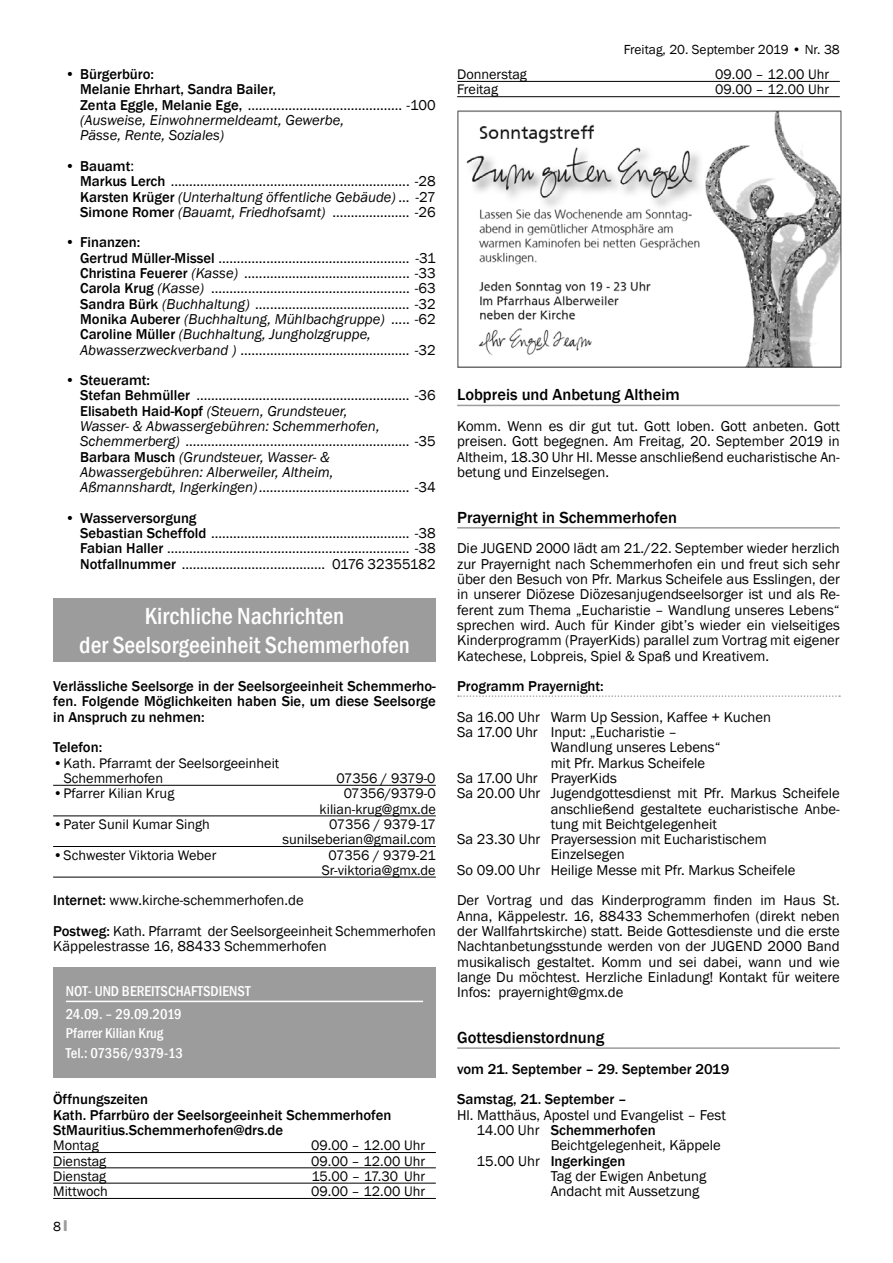
<style>
.page{position:relative;width:893px;height:1263px;background:#fff}
.page>*{position:absolute;margin:0;border:0;box-sizing:border-box;transform-origin:0 0}
.t1{font:500 condensed 24px/28.8px "Franklin Gothic";color:#fff;text-align:center}
.t2{font:500 16.5px "Franklin Gothic";color:#000}
.t3{font:14.7px/15.3px "Franklin Gothic";color:#000}
.t4{font:500 14.7px/15.3px "Franklin Gothic";color:#000}
.t5{font:500 condensed 14.7px/22.5px "Franklin Gothic";color:#fff}
.t6{font:14.25px/15.3px "Franklin Gothic";color:#000;text-align:right}
.t7{font:13.5px "Franklin Gothic";color:#000}
.s1{font-weight:400}
.s2{font-weight:400;font-style:italic}
.s3{font-weight:500}
.s4{font-style:italic}
.s5{font-family:"Impact";color:#9c9c9d}
</style>
<div class="page">
<hr style="left:457px;top:81px;width:383px;height:1px;background:#000">
<hr style="left:457px;top:96px;width:383px;height:1px;background:#000">
<hr style="left:457px;top:405px;width:383px;height:1px;background:#9c9c9d">
<hr style="left:457px;top:527px;width:383px;height:2px;background:#9c9c9d">
<svg style="left:458px;top:695px;width:382px;height:2px"></svg>
<hr style="left:457px;top:1047px;width:383px;height:2px;background:#9c9c9d">
<img style="left:457px;top:110px;width:385px;height:258px">
<hr style="left:53px;top:785px;width:383px;height:1px;background:#000">
<hr style="left:53px;top:816px;width:383px;height:1px;background:#000">
<hr style="left:53px;top:846px;width:383px;height:1px;background:#000">
<hr style="left:53px;top:877px;width:383px;height:1px;background:#000">
<hr style="left:53px;top:1152px;width:383px;height:1px;background:#000">
<hr style="left:53px;top:1167px;width:383px;height:1px;background:#000">
<hr style="left:53px;top:1183px;width:383px;height:1px;background:#000">
<hr style="left:53px;top:1198px;width:383px;height:1px;background:#000">
<div style="left:53px;top:598px;width:383px;height:64px;background:#9c9c9d"></div>
<div style="left:53px;top:966px;width:383px;height:111px;background:#9c9c9d"></div>
<hr style="left:66px;top:1001px;width:357px;height:1px;background:#fff">
<p class="t4" style="left:80px;top:67px;width:357px;text-indent:-15px">• Bürgerbüro:<br>Melanie Ehrhart, Sandra Bailer,<br>Zenta Eggle, Melanie Ege, <span class="s1">.......................................... -100 </span><span class="s2">(Ausweise, Einwohnermeldeamt, Gewerbe,<br>Pässe, Rente, Soziales)</span></p>
<p class="t3" style="left:80px;top:159px;width:357px;text-indent:-15px"><span class="s3">• Bauamt</span>:<br><span class="s3">Markus Lerch</span> ................................................................. -28<br><span class="s3">Karsten Krüger</span> <span class="s4">(Unterhaltung öffentliche Gebäude)</span> ... -27<br><span class="s3">Simone Romer</span> <span class="s4">(Bauamt, Friedhofsamt)</span> ..................... -26</p>
<p class="t3" style="left:80px;top:235px;width:357px;text-indent:-15px"><span class="s3">• Finanzen:<br>Gertrud Müller-Missel</span> .................................................... -31<br><span class="s3">Christina Feuerer</span> <span class="s4">(Kasse)</span> ............................................. -33<br><span class="s3">Carola Krug</span> <span class="s4">(Kasse)</span> ...................................................... -63<br><span class="s3">Sandra Bürk</span> <span class="s4">(Buchhaltung)</span> .......................................... -32<br><span class="s3">Monika Auberer</span> <span class="s4">(Buchhaltung, Mühlbachgruppe)</span> ..... -62<br><span class="s3">Caroline Müller</span> <span class="s4">(Buchhaltung, Jungholzgruppe, Abwasserzweckverband )</span> .............................................. -32</p>
<p class="t3" style="left:80px;top:373px;width:357px;text-indent:-15px"><span class="s3">• Steueramt:<br>Stefan Behmüller</span> .......................................................... -36<br><span class="s3">Elisabeth Haid-Kopf</span> <span class="s4">(Steuern, Grundsteuer,<br>Wasser- &amp; Abwassergebühren: Schemmerhofen, Schemmerberg)</span> ............................................................. -35<br><span class="s3">Barbara Musch</span> <span class="s4">(Grundsteuer, Wasser- &amp; Abwassergebühren: Alberweiler, Altheim,<br>Aßmannshardt, Ingerkingen)</span>......................................... -34</p>
<p class="t3" style="left:80px;top:511px;width:357px;text-indent:-15px"><span class="s3">• Wasserversorgung<br>Sebastian Scheffold</span> ...................................................... -38<br><span class="s3">Fabian Haller</span> .................................................................. -38<br><span class="s3">Notfallnummer</span> ....................................... 0176 32355182</p>
<h1 class="t1" style="left:79px;top:601px;width:332px">Kirchliche Nachrichten<br>der Seelsorgeeinheit Schemmerhofen</h1>
<p class="t4" style="left:53px;top:679px;width:384px;text-align:justify">Verlässliche Seelsorge in der Seelsorgeeinheit Schemmerho&shy;fen. Folgende Möglichkeiten haben Sie, um diese Seelsorge in Anspruch zu nehmen:</p>
<p class="t4" style="left:53px;top:740px;width:51px">Telefon:</p>
<p class="t6" style="left:64px;top:755px;width:217px;text-align:left;text-indent:-11px">•Kath. Pfarramt der Seelsorgeeinheit<br>Schemmerhofen</p>
<p class="t6" style="left:336px;top:771px;width:101px">07356 / 9379-0</p>
<p class="t6" style="left:53px;top:786px;width:123px">•Pfarrer Kilian Krug</p>
<p class="t6" style="left:320px;top:786px;width:118px">07356/9379-0 kilian-krug@gmx.de</p>
<p class="t6" style="left:53px;top:817px;width:158px">•Pater Sunil Kumar Singh</p>
<p class="t6" style="left:282px;top:817px;width:155px">07356 / 9379-17 sunilseberian@gmail.com</p>
<p class="t6" style="left:53px;top:847px;width:165px">•Schwester Viktoria Weber</p>
<p class="t6" style="left:322px;top:847px;width:115px;text-align:center">07356 / 9379-21<br>Sr-viktoria@gmx.de</p>
<p class="t3" style="left:53px;top:885px;width:384px;line-height:30.6px"><span class="s3">Internet:</span> www.kirche-schemmerhofen.de<br><span class="s3">Postweg:</span> Kath. Pfarramt der Seelsorgeeinheit Schemmerhofen</p>
<p class="t3" style="left:53px;top:939px;width:275px">Käppelestrasse 16, 88433 Schemmerhofen</p>
<p class="t5" style="left:66px;top:980px;width:186px">NOT- UND BEREITSCHAFTSDIENST<br>24.09. – 29.09.2019</p>
<p class="t5" style="left:66px;top:1024px;width:119px;line-height:19.5px">Pfarrer Kilian Krug<br>Tel.: 07356/9379-13</p>
<p class="t4" style="left:53px;top:1092px;width:340px">Öffnungszeiten<br>Kath. Pfarrbüro der Seelsorgeeinheit Schemmerhofen<br>StMauritius.Schemmerhofen@drs.de</p>
<p class="t6" style="left:53px;top:1138px;width:47px">Montag</p>
<p class="t6" style="left:311px;top:1138px;width:115px">09.00 – 12.00 Uhr</p>
<p class="t6" style="left:53px;top:1153px;width:55px">Dienstag</p>
<p class="t6" style="left:311px;top:1153px;width:115px">09.00 – 12.00 Uhr</p>
<p class="t6" style="left:53px;top:1169px;width:55px">Dienstag</p>
<p class="t6" style="left:311px;top:1169px;width:115px">15.00 – 17.30 Uhr</p>
<p class="t6" style="left:53px;top:1184px;width:56px">Mittwoch</p>
<p class="t6" style="left:311px;top:1184px;width:115px">09.00 – 12.00 Uhr</p>
<p class="t7" style="left:53px;top:1218px;width:16px">8 <span class="s5">I</span></p>
<p class="t7" style="left:624px;top:41px;width:218px">Freitag, 20. September 2019 • Nr. 38</p>
<p class="t6" style="left:457px;top:67px;width:71px">Donnerstag</p>
<p class="t6" style="left:715px;top:67px;width:116px">09.00 – 12.00 Uhr</p>
<p class="t6" style="left:457px;top:82px;width:43px">Freitag</p>
<p class="t6" style="left:715px;top:82px;width:115px">09.00 – 12.00 Uhr</p>
<p class="t2" style="left:457px;top:385px;width:224px">Lobpreis und Anbetung Altheim</p>
<p class="t3" style="left:457px;top:419px;width:384px;text-align:justify">Komm. Wenn es dir gut tut. Gott loben. Gott anbeten. Gott preisen. Gott begegnen. Am Freitag, 20. September 2019 in Altheim, 18.30 Uhr Hl. Messe anschließend eucharistische An&shy;betung und Einzelsegen.</p>
<p class="t2" style="left:457px;top:507px;width:222px">Prayernight in Schemmerhofen</p>
<p class="t3" style="left:457px;top:541px;width:384px;text-align:justify">Die JUGEND 2000 lädt am 21./22. September wieder herzlich zur Prayernight nach Schemmerhofen ein und freut sich sehr über den Besuch von Pfr. Markus Scheifele aus Esslingen, der in unserer Diözese Diözesanjugendseelsorger ist und als Re&shy;ferent zum Thema „Eucharistie – Wandlung unseres Lebens“ sprechen wird. Auch für Kinder gibt’s wieder ein vielseitiges Kinderprogramm (PrayerKids) parallel zum Vortrag mit eigener Katechese, Lobpreis, Spiel &amp; Spaß und Kreativem.</p>
<p class="t4" style="left:457px;top:679px;width:148px">Programm Prayernight:</p>
<p class="t3" style="left:457px;top:709px;width:315px">Sa 16.00 Uhr Warm Up Session, Kaffee + Kuchen</p>
<p class="t3" style="left:457px;top:725px;width:222px">Sa 17.00 Uhr Input: „Eucharistie –</p>
<p class="t3" style="left:551px;top:740px;width:171px">Wandlung unseres Lebens“</p>
<p class="t3" style="left:551px;top:755px;width:156px">mit Pfr. Markus Scheifele</p>
<p class="t3" style="left:457px;top:771px;width:161px">Sa 17.00 Uhr PrayerKids</p>
<p class="t3" style="left:457px;top:786px;width:384px">Sa 20.00 Uhr Jugendgottesdienst mit Pfr. Markus Scheifele</p>
<p class="t3" style="left:551px;top:801px;width:291px">anschließend gestaltete eucharistische Anbe-</p>
<p class="t3" style="left:551px;top:817px;width:168px">tung mit Beichtgelegenheit</p>
<p class="t3" style="left:457px;top:832px;width:311px">Sa 23.30 Uhr Prayersession mit Eucharistischem</p>
<p class="t3" style="left:551px;top:847px;width:75px">Einzelsegen</p>
<p class="t3" style="left:457px;top:862px;width:340px">So 09.00 Uhr Heilige Messe mit Pfr. Markus Scheifele</p>
<p class="t3" style="left:457px;top:893px;width:384px;text-align:justify">Der Vortrag und das Kinderprogramm finden im Haus St.<br>Anna, Käppelestr. 16, 88433 Schemmerhofen (direkt neben der Wallfahrtskirche) statt. Beide Gottesdienste und die erste Nachtanbetungsstunde werden von der JUGEND 2000 Band musikalisch gestaltet. Komm und sei dabei, wann und wie lange Du möchtest. Herzliche Einladung! Kontakt für weitere Infos: prayernight@gmx.de</p>
<p class="t2" style="left:457px;top:1027px;width:149px">Gottesdienstordnung</p>
<p class="t4" style="left:457px;top:1054px;width:274px;line-height:30.6px">vom 21. September – 29. September 2019<br>Samstag, 21. September –</p>
<p class="t3" style="left:457px;top:1107px;width:270px">Hl. Matthäus, Apostel und Evangelist – Fest</p>
<p class="t4" style="left:477px;top:1122px;width:181px"><span class="s1">14.00 Uhr</span> Schemmerhofen</p>
<p class="t3" style="left:551px;top:1138px;width:172px">Beichtgelegenheit, Käppele</p>
<p class="t4" style="left:477px;top:1153px;width:150px"><span class="s1">15.00 Uhr</span> Ingerkingen</p>
<p class="t3" style="left:551px;top:1168px;width:157px">Tag der Ewigen Anbetung</p>
<p class="t3" style="left:551px;top:1184px;width:150px">Andacht mit Aussetzung</p>
</div>
